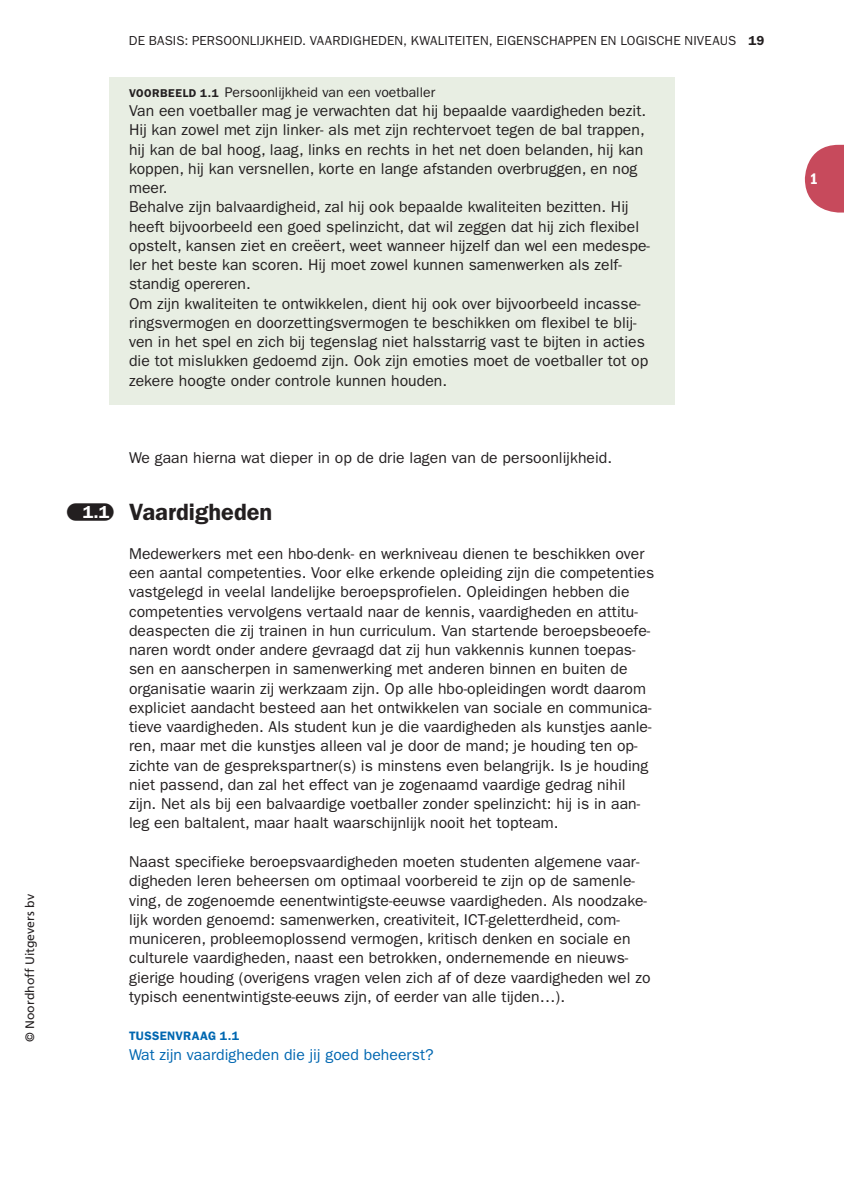
<style>
.page{position:relative;width:844px;height:1191px;background:#fff}
.page>*{position:absolute;margin:0;border:0;box-sizing:border-box;transform-origin:0 0}
.t1{font:600 23.62px "ITC Franklin Gothic Std";color:#231f20}
.t2{font:15.75px/19.2px "ITC Franklin Gothic Std";letter-spacing:.005em;color:#231f20}
.t3{font:15.75px "ITC Franklin Gothic Std";letter-spacing:.005em;color:#0067b1}
.t4{font:15.75px "ITC Franklin Gothic Std Dm Cd";color:#fff}
.t5{font:14px "ITC Franklin Gothic Std";letter-spacing:.005em;color:#231f20}
.t6{font:13.12px "ITC Franklin Gothic Std";letter-spacing:.01em;color:#231f20}
.t7{font:12.25px "Frutiger LT Std";color:#231f20}
.t8{font:600 12.25px "ITC Franklin Gothic Std";letter-spacing:.025em;color:#0067b1}
.s1{font-weight:600}
.s2{font-weight:600;font-size:11.38px}
.s3{font-family:"Franklin Gothic Demi Met Pil";font-weight:400;font-size:17.5px}
.s4{font-size:17.5px;color:#fff}
</style>
<div class="page">
<svg style="left:804px;top:145px;width:39px;height:67px"></svg>
<div style="left:109px;top:77px;width:566px;height:328px;background:#e8eee3"></div>
<p class="t7" style="left:24px;top:1042px;width:149px;rotate:-90deg">© Noordhoff Uitgevers bv</p>
<p class="t6" style="left:129px;top:35px;width:637px">DE BASIS: PERSOONLIJKHEID. VAARDIGHEDEN, KWALITEITEN, EIGENSCHAPPEN EN LOGISCHE NIVEAUS <span class="s1">19</span></p>
<p class="t5" style="left:129px;top:87px;width:307px"><span class="s2">VOORBEELD 1.1</span> Persoonlijkheid van een voetballer</p>
<p class="t2" style="left:129px;top:102px;width:522px">Van een voetballer mag je verwachten dat hij bepaalde vaardigheden bezit.<br>Hij kan zowel met zijn linker- als met zijn rechtervoet tegen de bal trappen, hij kan de bal hoog, laag, links en rechts in het net doen belanden, hij kan koppen, hij kan versnellen, korte en lange afstanden overbruggen, en nog meer.<br>Behalve zijn balvaardigheid, zal hij ook bepaalde kwaliteiten bezitten. Hij heeft bijvoorbeeld een goed spelinzicht, dat wil zeggen dat hij zich flexibel opstelt, kansen ziet en creëert, weet wanneer hijzelf dan wel een medespe&shy;ler het beste kan scoren. Hij moet zowel kunnen samenwerken als zelf&shy;standig opereren.<br>Om zijn kwaliteiten te ontwikkelen, dient hij ook over bijvoorbeeld incasse&shy;ringsvermogen en doorzettingsvermogen te beschikken om flexibel te blij&shy;ven in het spel en zich bij tegenslag niet halsstarrig vast te bijten in acties die tot mislukken gedoemd zijn. Ook zijn emoties moet de voetballer tot op zekere hoogte onder controle kunnen houden.</p>
<p class="t2" style="left:129px;top:449px;width:484px">We gaan hierna wat dieper in op de drie lagen van de persoonlijkheid.</p>
<h1 class="t1" style="left:67px;top:503px;width:206px"><span class="s3">§</span><span class="s4">1.1</span> Vaardigheden</h1>
<p class="t2" style="left:129px;top:545px;width:526px">Medewerkers met een hbo-denk- en werkniveau dienen te beschikken over een aantal competenties. Voor elke erkende opleiding zijn die competenties vastgelegd in veelal landelijke beroepsprofielen. Opleidingen hebben die competenties vervolgens vertaald naar de kennis, vaardigheden en attitu&shy;deaspecten die zij trainen in hun curriculum. Van startende beroepsbeoefe&shy;naren wordt onder andere gevraagd dat zij hun vakkennis kunnen toepas&shy;sen en aanscherpen in samenwerking met anderen binnen en buiten de organisatie waarin zij werkzaam zijn. Op alle hbo-opleidingen wordt daarom expliciet aandacht besteed aan het ontwikkelen van sociale en communica&shy;tieve vaardigheden. Als student kun je die vaardigheden als kunstjes aanle&shy;ren, maar met die kunstjes alleen val je door de mand; je houding ten op&shy;zichte van de gesprekspartner(s) is minstens even belangrijk. Is je houding niet passend, dan zal het effect van je zogenaamd vaardige gedrag nihil zijn. Net als bij een balvaardige voetballer zonder spelinzicht: hij is in aan&shy;leg een baltalent, maar haalt waarschijnlijk nooit het topteam.</p>
<p class="t2" style="left:129px;top:853px;width:523px">Naast specifieke beroepsvaardigheden moeten studenten algemene vaar&shy;digheden leren beheersen om optimaal voorbereid te zijn op de samenle&shy;ving, de zogenoemde eenentwintigste-eeuwse vaardigheden. Als noodzake&shy;lijk worden genoemd: samenwerken, creativiteit, ICT-geletterdheid, com - municeren, probleemoplossend vermogen, kritisch denken en sociale en culturele vaardigheden, naast een betrokken, ondernemende en nieuws&shy;gierige houding (overigens vragen velen zich af of deze vaardigheden wel zo typisch eenentwintigste-eeuws zijn, of eerder van alle tijden…).</p>
<p class="t8" style="left:129px;top:1031px;width:111px">TUSSENVRAAG 1.1</p>
<p class="t3" style="left:129px;top:1048px;width:306px">Wat zijn vaardigheden die jij goed beheerst?</p>
<p class="t4" style="left:809px;top:172px;width:10px">1</p>
</div>
